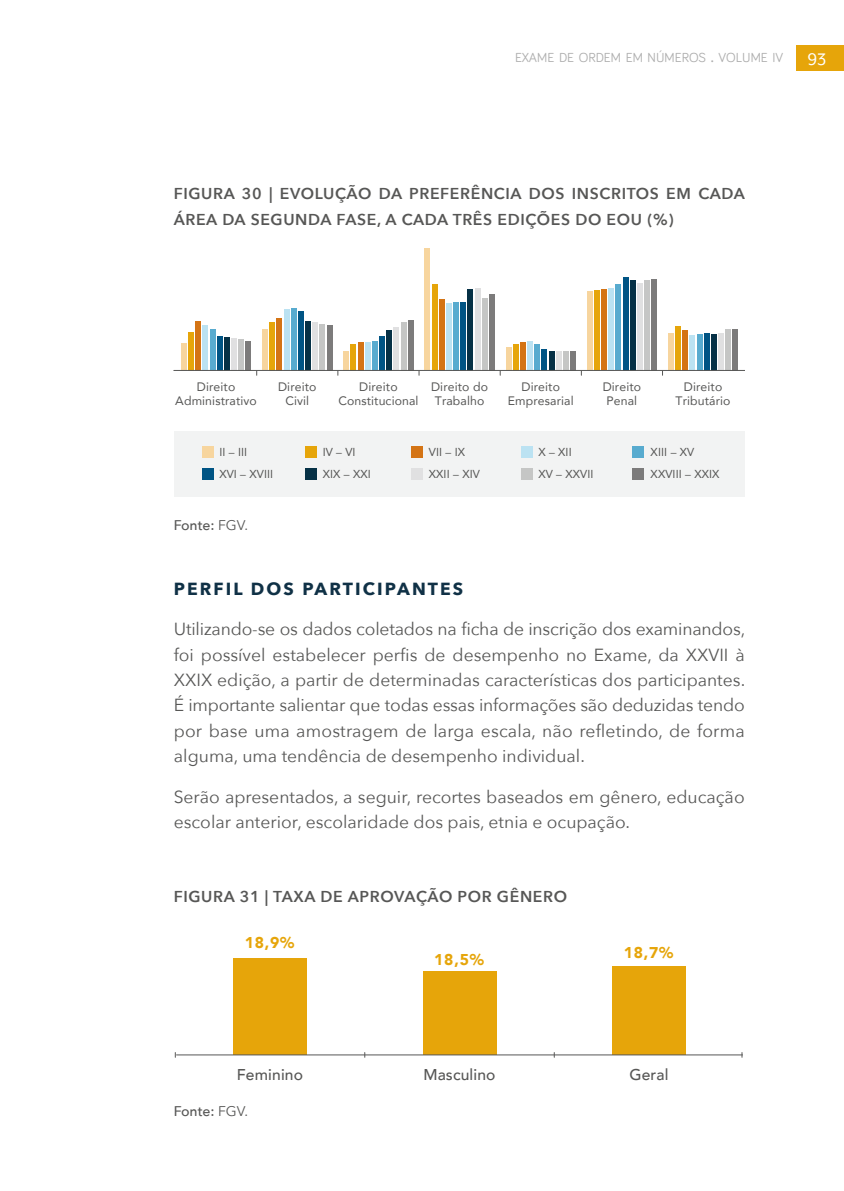
<style>
.page{position:relative;width:844px;height:1191px;background:#fff}
.page>*{position:absolute;margin:0;border:0;box-sizing:border-box;transform-origin:0 0}
.t1{font:17.5px/25.4px "Avenir Next";color:#575756;text-align:justify}
.t2{font:700 17.5px "Avenir Next";letter-spacing:.12em;color:#103146}
.t3{font:600 15.75px/25.4px "Avenir Next";letter-spacing:.04em;color:#575756}
.t4{font:500 15.58px "Avenir";letter-spacing:.01em;color:#575756}
.t5{font:900 15.58px "Avenir";color:#e6a50a}
.t6{font:500 14px "Avenir Next";color:#575756}
.t7{font:13.47px "Bariol";color:#aeaeae}
.t8{font:12.25px/14px "Avenir";letter-spacing:.01em;color:#575756;text-align:center}
.t9{font:11.55px "Avenir";letter-spacing:.01em;color:#575756}
.s1{font-size:19.25px}
.s2{font-family:"Mr Eaves San OT";font-size:19.25px;color:#fff}
.s3{font-weight:400}
</style>
<div class="page">
<div style="left:796px;top:45px;width:47px;height:25px;background:#e6a50a"></div>
<div style="left:174px;top:431px;width:570px;height:65px;background:#f2f3f3"></div>
<div style="left:521px;top:446px;width:11px;height:11px;background:#bbe2f2"></div>
<div style="left:632px;top:446px;width:11px;height:11px;background:#58abcf"></div>
<div style="left:202px;top:446px;width:11px;height:11px;background:#f7d59e"></div>
<div style="left:411px;top:446px;width:11px;height:11px;background:#d47415"></div>
<div style="left:305px;top:446px;width:11px;height:11px;background:#e6a50a"></div>
<div style="left:521px;top:468px;width:11px;height:12px;background:#c5c6c5"></div>
<div style="left:632px;top:468px;width:11px;height:12px;background:#7c7b7b"></div>
<div style="left:202px;top:468px;width:11px;height:12px;background:#005484"></div>
<div style="left:411px;top:468px;width:11px;height:12px;background:#e0e0e1"></div>
<div style="left:305px;top:468px;width:11px;height:12px;background:#063146"></div>
<div style="left:245px;top:341px;width:6px;height:29px;background:#7c7b7b"></div>
<div style="left:238px;top:339px;width:6px;height:31px;background:#c5c6c5"></div>
<div style="left:231px;top:338px;width:6px;height:32px;background:#e0e0e1"></div>
<div style="left:224px;top:337px;width:6px;height:33px;background:#063146"></div>
<div style="left:188px;top:332px;width:6px;height:38px;background:#e6a50a"></div>
<div style="left:202px;top:325px;width:6px;height:45px;background:#bbe2f2"></div>
<div style="left:195px;top:321px;width:6px;height:49px;background:#d47415"></div>
<div style="left:217px;top:336px;width:6px;height:34px;background:#005484"></div>
<div style="left:181px;top:343px;width:6px;height:27px;background:#f7d59e"></div>
<div style="left:209px;top:329px;width:6px;height:41px;background:#58abcf"></div>
<div style="left:326px;top:325px;width:6px;height:45px;background:#7c7b7b"></div>
<div style="left:319px;top:324px;width:6px;height:46px;background:#c5c6c5"></div>
<div style="left:312px;top:322px;width:6px;height:48px;background:#e0e0e1"></div>
<div style="left:305px;top:321px;width:6px;height:49px;background:#063146"></div>
<div style="left:262px;top:329px;width:6px;height:41px;background:#f7d59e"></div>
<div style="left:269px;top:321px;width:6px;height:49px;background:#e6a50a"></div>
<div style="left:276px;top:318px;width:6px;height:52px;background:#d47415"></div>
<div style="left:283px;top:309px;width:6px;height:61px;background:#bbe2f2"></div>
<div style="left:298px;top:311px;width:6px;height:59px;background:#005484"></div>
<div style="left:290px;top:308px;width:6px;height:62px;background:#58abcf"></div>
<div style="left:446px;top:303px;width:5px;height:67px;background:#bbe2f2"></div>
<div style="left:460px;top:302px;width:6px;height:68px;background:#005484"></div>
<div style="left:453px;top:302px;width:6px;height:68px;background:#58abcf"></div>
<div style="left:467px;top:289px;width:6px;height:81px;background:#063146"></div>
<div style="left:481px;top:298px;width:6px;height:72px;background:#c5c6c5"></div>
<div style="left:431px;top:284px;width:6px;height:86px;background:#e6a50a"></div>
<div style="left:488px;top:293px;width:6px;height:77px;background:#7c7b7b"></div>
<div style="left:438px;top:299px;width:6px;height:71px;background:#d47415"></div>
<div style="left:474px;top:288px;width:6px;height:82px;background:#e0e0e1"></div>
<div style="left:424px;top:248px;width:6px;height:122px;background:#f7d59e"></div>
<div style="left:505px;top:347px;width:6px;height:23px;background:#f7d59e"></div>
<div style="left:512px;top:344px;width:6px;height:26px;background:#e6a50a"></div>
<div style="left:519px;top:341px;width:6px;height:29px;background:#d47415"></div>
<div style="left:562px;top:351px;width:6px;height:19px;background:#c5c6c5"></div>
<div style="left:570px;top:351px;width:6px;height:19px;background:#7c7b7b"></div>
<div style="left:555px;top:351px;width:6px;height:19px;background:#e0e0e1"></div>
<div style="left:548px;top:351px;width:6px;height:19px;background:#063146"></div>
<div style="left:541px;top:349px;width:6px;height:21px;background:#005484"></div>
<div style="left:534px;top:344px;width:6px;height:26px;background:#58abcf"></div>
<div style="left:527px;top:341px;width:6px;height:29px;background:#bbe2f2"></div>
<div style="left:586px;top:291px;width:6px;height:79px;background:#f7d59e"></div>
<div style="left:593px;top:290px;width:6px;height:80px;background:#e6a50a"></div>
<div style="left:601px;top:289px;width:6px;height:81px;background:#d47415"></div>
<div style="left:608px;top:288px;width:6px;height:82px;background:#bbe2f2"></div>
<div style="left:615px;top:284px;width:6px;height:86px;background:#58abcf"></div>
<div style="left:636px;top:283px;width:6px;height:87px;background:#e0e0e1"></div>
<div style="left:643px;top:280px;width:6px;height:90px;background:#c5c6c5"></div>
<div style="left:651px;top:279px;width:6px;height:91px;background:#7c7b7b"></div>
<div style="left:629px;top:280px;width:6px;height:90px;background:#063146"></div>
<div style="left:622px;top:277px;width:6px;height:93px;background:#005484"></div>
<div style="left:343px;top:351px;width:6px;height:19px;background:#f7d59e"></div>
<div style="left:350px;top:344px;width:6px;height:26px;background:#e6a50a"></div>
<div style="left:357px;top:342px;width:6px;height:28px;background:#d47415"></div>
<div style="left:364px;top:341px;width:6px;height:29px;background:#bbe2f2"></div>
<div style="left:372px;top:341px;width:6px;height:29px;background:#58abcf"></div>
<div style="left:379px;top:336px;width:6px;height:34px;background:#005484"></div>
<div style="left:386px;top:330px;width:6px;height:40px;background:#063146"></div>
<div style="left:393px;top:327px;width:6px;height:43px;background:#e0e0e1"></div>
<div style="left:400px;top:322px;width:6px;height:48px;background:#c5c6c5"></div>
<div style="left:407px;top:320px;width:6px;height:50px;background:#7c7b7b"></div>
<div style="left:667px;top:333px;width:6px;height:37px;background:#f7d59e"></div>
<div style="left:689px;top:335px;width:6px;height:35px;background:#bbe2f2"></div>
<div style="left:696px;top:334px;width:6px;height:36px;background:#58abcf"></div>
<div style="left:710px;top:334px;width:6px;height:36px;background:#063146"></div>
<div style="left:717px;top:333px;width:6px;height:37px;background:#e0e0e1"></div>
<div style="left:732px;top:329px;width:6px;height:41px;background:#7c7b7b"></div>
<div style="left:725px;top:329px;width:6px;height:41px;background:#c5c6c5"></div>
<div style="left:703px;top:333px;width:6px;height:37px;background:#005484"></div>
<div style="left:682px;top:330px;width:6px;height:40px;background:#d47415"></div>
<div style="left:675px;top:326px;width:5px;height:44px;background:#e6a50a"></div>
<hr style="left:174px;top:370px;width:570px;height:1px;background:#575756">
<div style="left:233px;top:958px;width:74px;height:97px;background:#e6a50a"></div>
<div style="left:422px;top:971px;width:74px;height:84px;background:#e6a50a"></div>
<div style="left:612px;top:966px;width:73px;height:89px;background:#e6a50a"></div>
<hr style="left:176px;top:1054px;width:566px;height:1px;background:#575756">
<p class="t7" style="left:515px;top:48px;width:312px">EXAME DE ORDEM EM NÚMEROS <span class="s1">.</span> VOLUME IV <span class="s2">93</span></p>
<p class="t3" style="left:174px;top:181px;width:572px">FIGURA 30 | EVOLUÇÃO DA PREFERÊNCIA DOS INSCRITOS EM CADA<br>ÁREA DA SEGUNDA FASE, A CADA TRÊS EDIÇÕES DO EOU (%)</p>
<p class="t8" style="left:431px;top:379px;width:58px">Direito do<br>Trabalho</p>
<p class="t8" style="left:175px;top:379px;width:83px">Direito<br>Administrativo</p>
<p class="t8" style="left:675px;top:379px;width:56px">Direito<br>Tributário</p>
<p class="t8" style="left:278px;top:379px;width:40px">Direito<br>Civil</p>
<p class="t8" style="left:602px;top:379px;width:40px">Direito<br>Penal</p>
<p class="t8" style="left:338px;top:379px;width:82px">Direito<br>Constitucional</p>
<p class="t8" style="left:507px;top:379px;width:67px">Direito<br>Empresarial</p>
<p class="t9" style="left:219px;top:442px;width:29px">II – III</p>
<p class="t9" style="left:322px;top:442px;width:34px">IV – VI</p>
<p class="t9" style="left:429px;top:442px;width:38px">VII – IX</p>
<p class="t9" style="left:538px;top:442px;width:35px">X – XII</p>
<p class="t9" style="left:650px;top:442px;width:45px">XIII – XV</p>
<p class="t9" style="left:219px;top:465px;width:55px">XVI – XVIII</p>
<p class="t9" style="left:322px;top:465px;width:50px">XIX – XXI</p>
<p class="t9" style="left:429px;top:465px;width:52px">XXII – XIV</p>
<p class="t9" style="left:538px;top:465px;width:57px">XV – XXVII</p>
<p class="t9" style="left:650px;top:465px;width:70px">XXVIII – XXIX</p>
<p class="t6" style="left:174px;top:513px;width:76px">Fonte: <span class="s3">FGV.</span></p>
<p class="t2" style="left:174px;top:574px;width:291px">PERFIL DOS PARTICIPANTES</p>
<p class="t1" style="left:174px;top:616px;width:573px">Utilizando-se os dados coletados na ficha de inscrição dos examinandos, foi possível estabelecer perfis de desempenho no Exame, da XXVII à XXIX edição, a partir de determinadas características dos participantes.<br>É importante salientar que todas essas informações são deduzidas tendo por base uma amostragem de larga escala, não refletindo, de forma alguma, uma tendência de desempenho individual.</p>
<p class="t1" style="left:174px;top:783px;width:572px">Serão apresentados, a seguir, recortes baseados em gênero, educação escolar anterior, escolaridade dos pais, etnia e ocupação.</p>
<p class="t3" style="left:174px;top:883px;width:395px">FIGURA 31 | TAXA DE APROVAÇÃO POR GÊNERO</p>
<p class="t5" style="left:245px;top:929px;width:51px">18,9%</p>
<p class="t5" style="left:434px;top:946px;width:51px">18,5%</p>
<p class="t5" style="left:623px;top:939px;width:51px">18,7%</p>
<p class="t4" style="left:237px;top:1061px;width:68px">Feminino</p>
<p class="t4" style="left:423px;top:1061px;width:74px">Masculino</p>
<p class="t4" style="left:629px;top:1061px;width:41px">Geral</p>
<p class="t6" style="left:174px;top:1099px;width:76px">Fonte: <span class="s3">FGV.</span></p>
</div>
